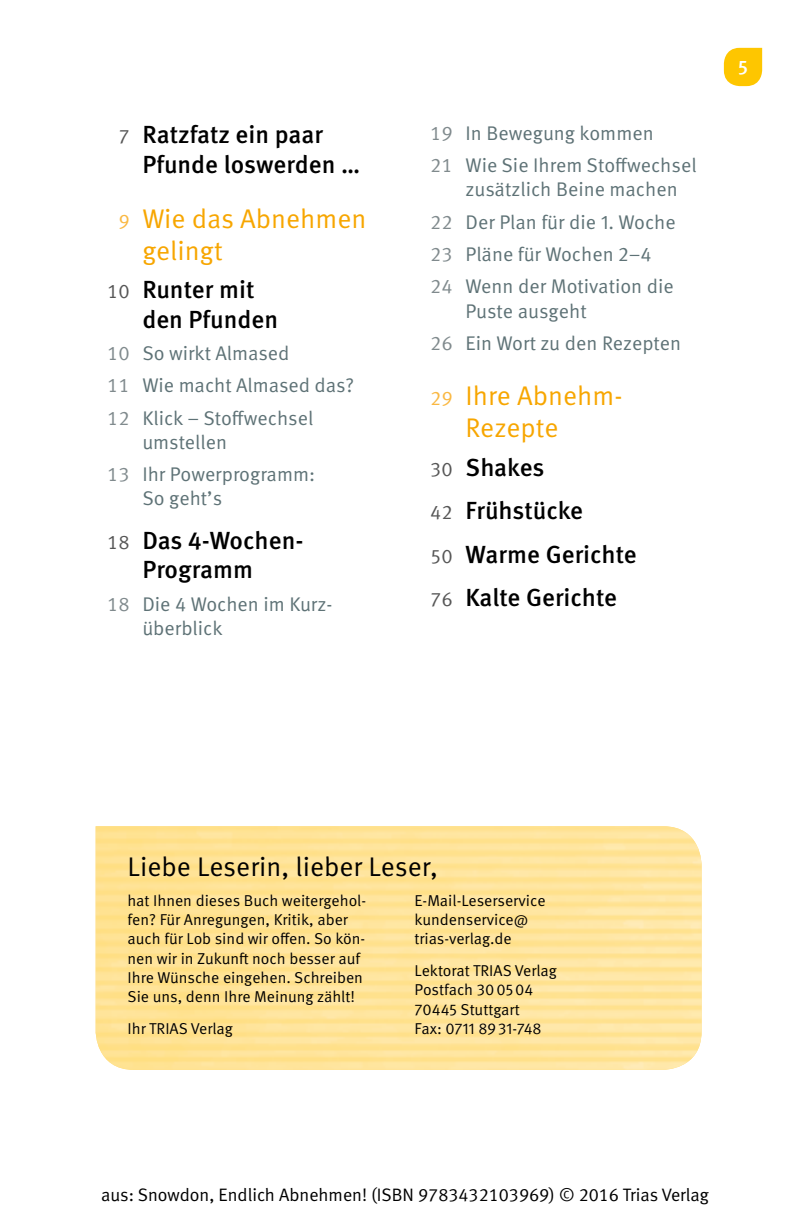
<style>
.page{position:relative;width:810px;height:1212px;background:#fff}
.page>*{position:absolute;margin:0;border:0;box-sizing:border-box;transform-origin:0 0}
.t1{font:27px/31.5px "Meta Pro Norm";color:#f7a600}
.t2{font:27px "Meta Pro Norm";color:#000}
.t3{font:500 24.75px/29.2px "Meta Pro";color:#000}
.t4{font:19.8px/32.2px "Meta Pro Norm";color:#5e7276}
.t5{font:500 19.8px "Meta Pro";color:#fff}
.t6{font:18px "Meta Normal LF";color:#000}
.t7{font:15.75px/19.1px "Meta Pro Norm";color:#000}
.s1{font-family:"Meta Pro Norm";font-weight:400;font-size:19.8px;color:#565656}
.s2{font-size:19.8px;color:#fab842}
.s3{color:#808a8d}
</style>
<div class="page">
<svg style="left:724px;top:48px;width:38px;height:38px"></svg>
<p class="t3" style="left:142px;top:119px;width:219px;text-indent:-24px"><span class="s1">7</span> Ratzfatz ein paar<br>Pfunde loswerden …</p>
<p class="t1" style="left:142px;top:201px;width:226px;text-indent:-24px"><span class="s2">9</span> Wie das Abnehmen gelingt</p>
<p class="t3" style="left:142px;top:274px;width:137px;text-indent:-35px"><span class="s1">10</span> Runter mit den Pfunden</p>
<p class="t4" style="left:107px;top:336px;width:249px"><span class="s3">10</span> So wirkt Almased<br><span class="s3">11</span> Wie macht Almased das?<br><span class="s3">12</span> Klick – Stoffwechsel</p>
<p class="t4" style="left:107px;top:425px;width:210px;text-indent:35px">umstellen<br><span class="s3">13</span> Ihr Powerprogramm:</p>
<p class="t4" style="left:142px;top:481px;width:81px">So geht’s</p>
<p class="t3" style="left:142px;top:524px;width:163px;text-indent:-35px"><span class="s1">18</span> Das 4-Wochen-<br>Programm</p>
<p class="t4" style="left:142px;top:590px;width:191px;line-height:24.3px;text-indent:-35px"><span class="s3">18</span> Die 4 Wochen im Kurz&shy;überblick</p>
<p class="t4" style="left:430px;top:116px;width:268px"><span class="s3">19</span> In Bewegung kommen<br><span class="s3">21</span> Wie Sie Ihrem Stoffwechsel</p>
<p class="t4" style="left:430px;top:172px;width:249px;text-indent:35px">zusätzlich Beine machen<br><span class="s3">22</span> Der Plan für die 1. Woche<br><span class="s3">23</span> Pläne für Wochen 2–4<br><span class="s3">24</span> Wenn der Motivation die</p>
<p class="t4" style="left:430px;top:293px;width:252px;text-indent:35px">Puste ausgeht<br><span class="s3">26</span> Ein Wort zu den Rezepten</p>
<p class="t1" style="left:466px;top:378px;width:158px;text-indent:-35px"><span class="s2">29</span> Ihre Abnehm-<br>Rezepte</p>
<p class="t3" style="left:430px;top:444px;width:208px;line-height:43.6px"><span class="s1">30</span> Shakes<br><span class="s1">42</span> Frühstücke<br><span class="s1">50</span> Warme Gerichte<br><span class="s1">76</span> Kalte Gerichte</p>
<p class="t5" style="left:738px;top:52px;width:12px">5</p>
<p class="t2" style="left:128px;top:846px;width:312px">Liebe Leserin, lieber Leser,</p>
<p class="t7" style="left:128px;top:890px;width:240px">hat Ihnen dieses Buch weitergehol&shy;fen? Für Anregungen, Kritik, aber auch für Lob sind wir offen. So kön&shy;nen wir in Zukunft noch besser auf Ihre Wünsche eingehen. Schreiben Sie uns, denn Ihre Meinung zählt!</p>
<p class="t7" style="left:128px;top:1017px;width:107px">Ihr TRIAS Verlag</p>
<p class="t7" style="left:415px;top:890px;width:132px">E-Mail-Leserservice kundenservice@ trias-verlag.de</p>
<p class="t7" style="left:415px;top:960px;width:144px">Lektorat TRIAS Verlag<br>Postfach 30 05 04<br>70445 Stuttgart<br>Fax: 0711 89 31-748</p>
<p class="t6" style="left:101px;top:1184px;width:609px">aus: Snowdon, Endlich Abnehmen! (ISBN 9783432103969) © 2016 Trias Verlag</p>
</div>
